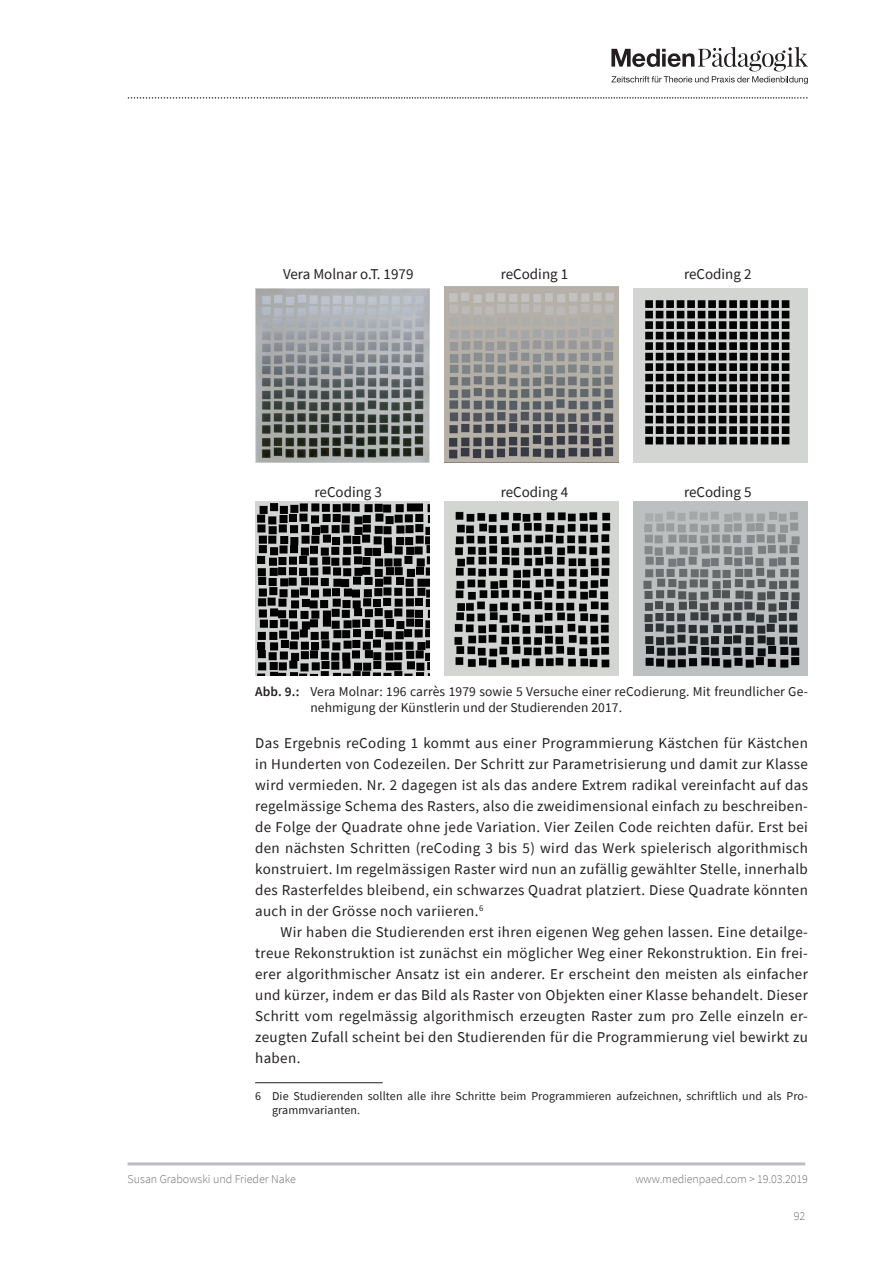
<style>
.page{position:relative;width:893px;height:1263px;background:#fff}
.page>*{position:absolute;margin:0;border:0;box-sizing:border-box;transform-origin:0 0}
.mp-text_ohne_Einzug{font:15px/21px "Source Sans Pro";letter-spacing:.025em;color:#231f20;text-align:justify}
.mp-text{font:15px/21px "Source Sans Pro";letter-spacing:.025em;color:#231f20;text-align:justify}
.mp-Tabelle{font:15px "Source Sans Pro";color:#231f20}
.t1{font:13.5px/16.2px "Source Sans Pro";letter-spacing:.01em;color:#231f20}
.mp-fussnoten{font:12px/14.4px "Source Sans Pro";letter-spacing:.01em;color:#231f20}
.t2{font:300 12px "Source Sans Pro";color:#6c6d70}
.s1{font-weight:600}
</style>
<div class="page">
<hr style="left:128px;top:1162px;width:677px;height:3px;background:#bcbdc0">
<svg style="left:611px;top:47px;width:197px;height:37px"></svg>
<svg style="left:128px;top:97px;width:679px;height:2px"></svg>
<img style="left:255px;top:288px;width:174px;height:175px">
<img style="left:444px;top:286px;width:175px;height:177px">
<img style="left:634px;top:288px;width:174px;height:175px">
<img style="left:255px;top:502px;width:174px;height:174px">
<img style="left:444px;top:502px;width:175px;height:174px">
<img style="left:634px;top:502px;width:174px;height:174px">
<hr style="left:255px;top:1082px;width:128px;height:1px;background:#231f20">
<p class="mp-Tabelle" style="left:283px;top:265px;width:132px">Vera Molnar o.T. 1979</p>
<p class="mp-Tabelle" style="left:501px;top:265px;width:69px">reCoding 1</p>
<p class="mp-Tabelle" style="left:684px;top:265px;width:69px">reCoding 2</p>
<p class="mp-Tabelle" style="left:315px;top:482px;width:69px">reCoding 3</p>
<p class="mp-Tabelle" style="left:501px;top:482px;width:69px">reCoding 4</p>
<p class="mp-Tabelle" style="left:684px;top:482px;width:69px">reCoding 5</p>
<p class="t1" style="left:310px;top:683px;width:499px;text-indent:-55px"><span class="s1">Abb. 9.:</span> Vera Molnar: 196 carrès 1979 sowie 5 Versuche einer reCodierung. Mit freundlicher Ge&shy;nehmigung der Künstlerin und der Studierenden 2017.</p>
<p class="mp-text_ohne_Einzug" style="left:255px;top:732px;width:554px">Das Ergebnis reCoding 1 kommt aus einer Programmierung Kästchen für Kästchen in Hunderten von Codezeilen. Der Schritt zur Parametrisierung und damit zur Klasse wird vermieden. Nr. 2 dagegen ist als das andere Extrem radikal vereinfacht auf das regelmässige Schema des Rasters, also die zweidimensional einfach zu beschreiben&shy;de Folge der Quadrate ohne jede Variation. Vier Zeilen Code reichten dafür. Erst bei den nächsten Schritten (reCoding 3 bis 5) wird das Werk spielerisch algorithmisch konstruiert. Im regelmässigen Raster wird nun an zufällig gewählter Stelle, innerhalb des Rasterfeldes bleibend, ein schwarzes Quadrat platziert. Diese Quadrate könnten auch in der Grösse noch variieren.<sup>6</sup></p>
<p class="mp-text" style="left:255px;top:921px;width:554px;text-indent:26px">Wir haben die Studierenden erst ihren eigenen Weg gehen lassen. Eine detailge&shy;treue Rekonstruktion ist zunächst ein möglicher Weg einer Rekonstruktion. Ein frei&shy;erer algorithmischer Ansatz ist ein anderer. Er erscheint den meisten als einfacher und kürzer, indem er das Bild als Raster von Objekten einer Klasse behandelt. Dieser Schritt vom regelmässig algorithmisch erzeugten Raster zum pro Zelle einzeln er&shy;zeugten Zufall scheint bei den Studierenden für die Programmierung viel bewirkt zu haben.</p>
<p class="mp-fussnoten" style="left:272px;top:1088px;width:537px;text-indent:-17px">6 Die Studierenden sollten alle ihre Schritte beim Programmieren aufzeichnen, schriftlich und als Pro&shy;grammvarianten.</p>
<p class="t2" style="left:128px;top:1171px;width:170px">Susan Grabowski und Frieder Nake</p>
<p class="t2" style="left:635px;top:1171px;width:174px">www.medienpaed.com &gt; 19.03.2019</p>
<p class="t2" style="left:794px;top:1208px;width:13px">92</p>
</div>
